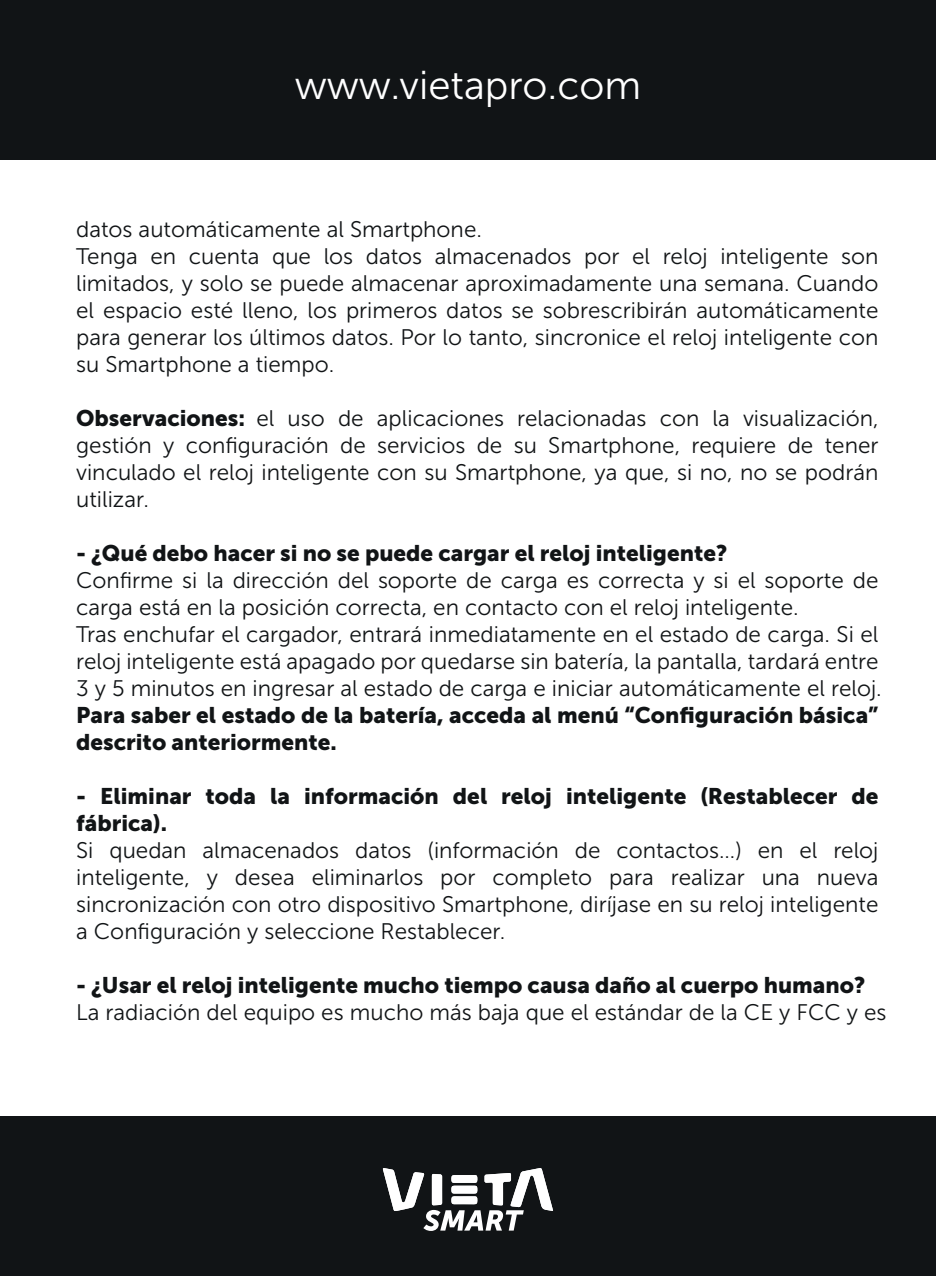
<style>
.page{position:relative;width:936px;height:1276px;background:#fff}
.page>*{position:absolute;margin:0;border:0;box-sizing:border-box;transform-origin:0 0}
.t1{font:40.2px "Museo Sans 300";color:#fff}
.t2{font:22.5px/27px "Museo Sans 300";color:#111416}
.t3{font:22.5px/27px "Museo Sans 900";color:#111416}
.s1{font-family:"Museo Sans 900"}
</style>
<div class="page">
<div style="left:0;top:1116px;width:935px;height:160px;background:#111416"></div>
<div style="left:0;top:0;width:935px;height:160px;background:#111416"></div>
<svg style="left:382px;top:1168px;width:171px;height:63px"></svg>
<h1 class="t1" style="left:294px;top:64px;width:348px">www.vietapro.com</h1>
<p class="t2" style="left:76px;top:216px;width:803px">datos automáticamente al Smartphone.<br>Tenga en cuenta que los datos almacenados por el reloj inteligente son limitados, y solo se puede almacenar aproximadamente una semana. Cuando el espacio esté lleno, los primeros datos se sobrescribirán automáticamente para generar los últimos datos. Por lo tanto, sincronice el reloj inteligente con su Smartphone a tiempo.</p>
<p class="t2" style="left:76px;top:405px;width:803px;text-align:justify"><span class="s1">Observaciones:</span> el uso de aplicaciones relacionadas con la visualización, gestión y configuración de servicios de su Smartphone, requiere de tener vinculado el reloj inteligente con su Smartphone, ya que, si no, no se podrán utilizar.</p>
<p class="t3" style="left:76px;top:539px;width:652px">- ¿Qué debo hacer si no se puede cargar el reloj inteligente?</p>
<p class="t2" style="left:76px;top:567px;width:807px">Confirme si la dirección del soporte de carga es correcta y si el soporte de carga está en la posición correcta, en contacto con el reloj inteligente.<br>Tras enchufar el cargador, entrará inmediatamente en el estado de carga. Si el reloj inteligente está apagado por quedarse sin batería, la pantalla, tardará entre 3 y 5 minutos en ingresar al estado de carga e iniciar automáticamente el reloj.</p>
<p class="t3" style="left:76px;top:701px;width:803px">Para saber el estado de la batería, acceda al menú “Configuración básica” descrito anteriormente.</p>
<p class="t3" style="left:76px;top:782px;width:803px">- Eliminar toda la información del reloj inteligente (Restablecer de fábrica).</p>
<p class="t2" style="left:76px;top:837px;width:803px;text-align:justify">Si quedan almacenados datos (información de contactos…) en el reloj inteligente, y desea eliminarlos por completo para realizar una nueva sincronización con otro dispositivo Smartphone, diríjase en su reloj inteligente a Configuración y seleccione Restablecer.</p>
<p class="t3" style="left:76px;top:971px;width:790px">- ¿Usar el reloj inteligente mucho tiempo causa daño al cuerpo humano?</p>
<p class="t2" style="left:76px;top:999px;width:811px">La radiación del equipo es mucho más baja que el estándar de la CE y FCC y es</p>
</div>
